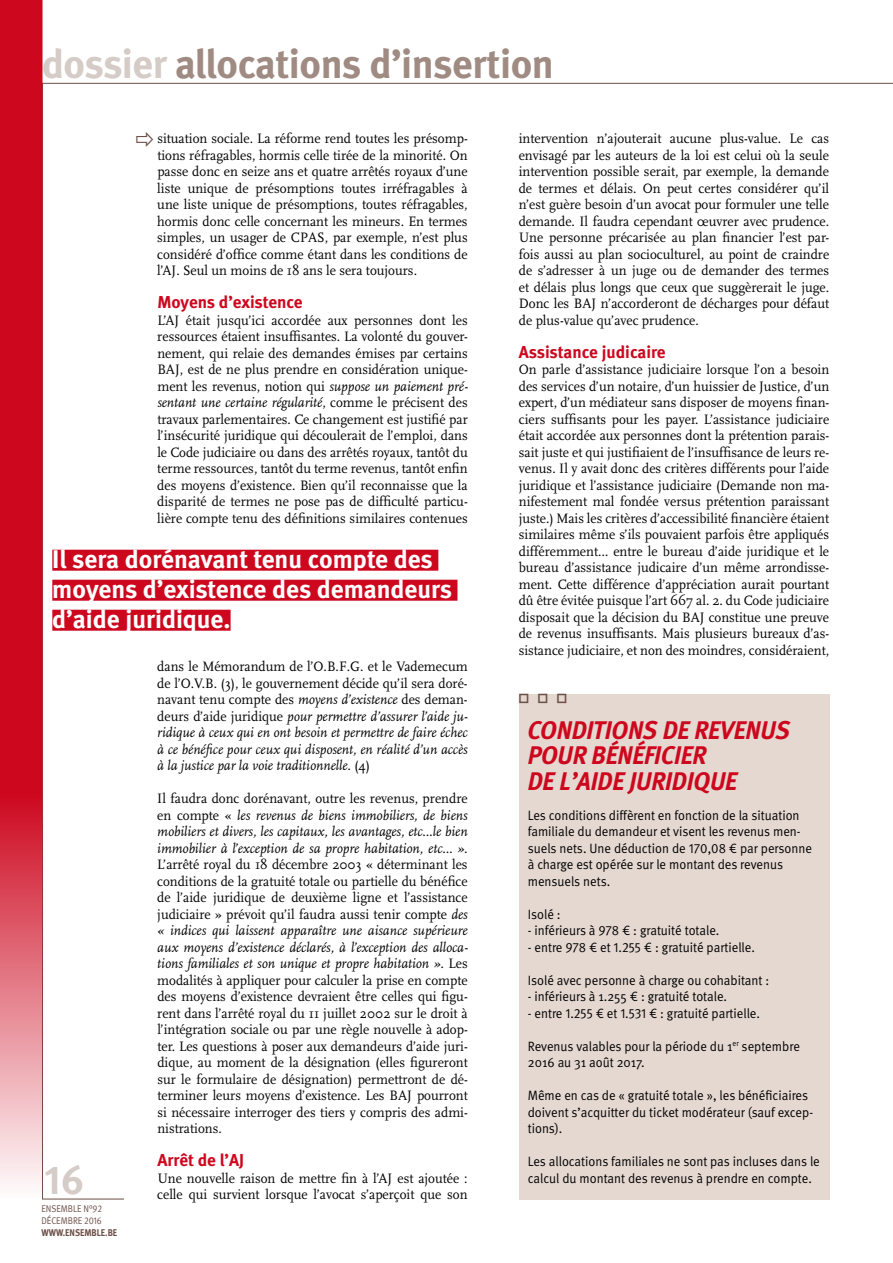
<style>
.page{position:relative;width:893px;height:1263px;background:#fff}
.page>*{position:absolute;margin:0;border:0;box-sizing:border-box;transform-origin:0 0}
.t1{font:700 40.5px "Meta";letter-spacing:-.01em;color:#a08b83}
.t2{font:40.5px "Meta Bold Expert";color:#d5cbc7}
.t3{font:700 25.5px/30px "Meta";color:#fff}
.t4{font:italic 700 25.5px/25.5px "Meta";letter-spacing:-.005em;color:#cd071e;scale:.95 1}
.t5{font:700 17.25px "Meta";color:#cd071e}
.t6{font:14.25px/16.5px "Scala";color:#000;text-align:justify;scale:.95 1}
.t7{font:italic 14.25px/16.5px "Scala";color:#000;text-align:justify;scale:.95 1}
.t8{font:13.5px/16.5px "Meta Normal";color:#000;scale:.95 1}
.t9{font:9.75px/12px "Meta Normal";color:#6d5048;scale:.9 1}
.t10{font:700 9.75px "Meta";color:#6d5048;scale:.9 1}
.s1{color:#d5cbc7}
.s2{font-style:italic}
.s3{font-family:"Meta Normal Expert"}
.s4{font-style:normal}
</style>
<div class="page">
<svg style="left:0;top:0;width:43px;height:1199px;background:#d33043"></svg>
<div style="left:52px;top:550px;width:386px;height:21px;background:#cd071e"></div>
<div style="left:52px;top:580px;width:405px;height:21px;background:#cd071e"></div>
<div style="left:52px;top:610px;width:179px;height:21px;background:#cd071e"></div>
<div style="left:519px;top:694px;width:311px;height:505px;background:#e5d8d1"></div>
<h1 class="t1" style="left:42px;top:40px;width:514px"><span class="s1">dossier</span> allocations d’insertion</h1>
<p class="t6" style="left:157px;top:130px;width:328px">situation sociale. La réforme rend toutes les présomp&shy;tions réfragables, hormis celle tirée de la minorité. On passe donc en seize ans et quatre arrêtés royaux d’une liste unique de présomptions toutes irréfragables à une liste unique de présomptions, toutes réfragables, hormis donc celle concernant les mineurs. En termes simples, un usager de CPAS, par exemple, n’est plus considéré d’office comme étant dans les conditions de l’AJ. Seul un moins de 18 ans le sera toujours.</p>
<p class="t5" style="left:157px;top:292px;width:147px">Moyens d’existence</p>
<p class="t6" style="left:157px;top:312px;width:328px">L’AJ était jusqu’ici accordée aux personnes dont les ressources étaient insuffisantes. La volonté du gouver&shy;nement, qui relaie des demandes émises par certains BAJ, est de ne plus prendre en considération unique&shy;ment les revenus, notion qui <span class="s2">suppose un paiement pré&shy;sentant une certaine régularité</span>, comme le précisent des travaux parlementaires. Ce changement est justifié par l’insécurité juridique qui découlerait de l’emploi, dans le Code judiciaire ou dans des arrêtés royaux, tantôt du terme ressources, tantôt du terme revenus, tantôt enfin des moyens d’existence. Bien qu’il reconnaisse que la disparité de termes ne pose pas de difficulté particu&shy;lière compte tenu des définitions similaires contenues</p>
<h2 class="t3" style="left:52px;top:543px;width:401px">Il sera dorénavant tenu compte des moyens d’existence des demandeurs d’aide juridique.</h2>
<h1 class="t2" style="left:45px;top:1155px;width:41px">16</h1>
<p class="t9" style="left:41px;top:1203px;width:69px">ensemble n°<span class="s3">92 </span>décembre <span class="s3">2016</span></p>
<p class="t10" style="left:41px;top:1227px;width:86px">www.ensemble.be</p>
<p class="t7" style="left:157px;top:659px;width:328px"><span class="s4">dans le Mémorandum de l’O.B.F.G. et le Vademecum de l’O.V.B. (3), le gouvernement décide qu’il sera doré&shy;navant tenu compte des</span> moyens d’existence <span class="s4">des deman&shy;deurs d’aide juridique</span> pour permettre d’assurer l’aide ju&shy;ridique à ceux qui en ont besoin et permettre de faire échec à ce bénéfice pour ceux qui disposent, en réalité d’un accès à la justice par la voie traditionnelle. <span class="s4">(4)</span></p>
<p class="t7" style="left:157px;top:791px;width:328px"><span class="s4">Il faudra donc dorénavant, outre les revenus, prendre en compte «</span> les revenus de biens immobiliers, de biens mobiliers et divers, les capitaux, les avantages, etc…le bien immobilier à l’exception de sa propre habitation, etc… ».</p>
<p class="t6" style="left:157px;top:856px;width:328px">L’arrêté royal du 18 décembre 2003 « déterminant les conditions de la gratuité totale ou partielle du bénéfice de l’aide juridique de deuxième ligne et l’assistance judiciaire » prévoit qu’il faudra aussi tenir compte <span class="s2">des « indices qui laissent apparaître une aisance supérieure aux moyens d’existence déclarés, à l’exception des alloca&shy;tions familiales et son unique et propre habitation ».</span> Les modalités à appliquer pour calculer la prise en compte des moyens d’existence devraient être celles qui figu&shy;rent dans l’arrêté royal du 11 juillet 2002 sur le droit à l’intégration sociale ou par une règle nouvelle à adop&shy;ter. Les questions à poser aux demandeurs d’aide juri&shy;dique, au moment de la désignation (elles figureront sur le formulaire de désignation) permettront de dé&shy;terminer leurs moyens d’existence. Les BAJ pourront si nécessaire interroger des tiers y compris des admi&shy;nistrations.</p>
<p class="t5" style="left:157px;top:1150px;width:88px">Arrêt de l’AJ</p>
<p class="t6" style="left:157px;top:1170px;width:328px">Une nouvelle raison de mettre fin à l’AJ est ajoutée : celle qui survient lorsque l’avocat s’aperçoit que son</p>
<p class="t6" style="left:519px;top:130px;width:328px">intervention n’ajouterait aucune plus-value. Le cas envisagé par les auteurs de la loi est celui où la seule intervention possible serait, par exemple, la demande de termes et délais. On peut certes considérer qu’il n’est guère besoin d’un avocat pour formuler une telle demande. Il faudra cependant œuvrer avec prudence.<br>Une personne précarisée au plan financier l’est par&shy;fois aussi au plan socioculturel, au point de craindre de s’adresser à un juge ou de demander des termes et délais plus longs que ceux que suggèrerait le juge.<br>Donc les BAJ n’accorderont de décharges pour défaut de plus-value qu’avec prudence.</p>
<p class="t5" style="left:519px;top:341px;width:148px">Assistance judicaire</p>
<p class="t6" style="left:519px;top:361px;width:328px">On parle d’assistance judiciaire lorsque l’on a besoin des services d’un notaire, d’un huissier de Justice, d’un expert, d’un médiateur sans disposer de moyens finan&shy;ciers suffisants pour les payer. L’assistance judiciaire était accordée aux personnes dont la prétention parais&shy;sait juste et qui justifiaient de l’insuffisance de leurs re&shy;venus. Il y avait donc des critères différents pour l’aide juridique et l’assistance judiciaire (Demande non ma&shy;nifestement mal fondée versus prétention paraissant juste.) Mais les critères d’accessibilité financière étaient similaires même s’ils pouvaient parfois être appliqués différemment… entre le bureau d’aide juridique et le bureau d’assistance judicaire d’un même arrondisse&shy;ment. Cette différence d’appréciation aurait pourtant dû être évitée puisque l’art 667 al. 2. du Code judiciaire disposait que la décision du BAJ constitue une preuve de revenus insuffisants. Mais plusieurs bureaux d’as&shy;sistance judiciaire, et non des moindres, considéraient,</p>
<h2 class="t4" style="left:528px;top:717px;width:278px">CONDITIONS DE REVENUS<br>POUR BÉNÉFICIER<br>DE L’AIDE JURIDIQUE</h2>
<p class="t8" style="left:528px;top:806px;width:301px">Les conditions diffèrent en fonction de la situation familiale du demandeur et visent les revenus men&shy;suels nets. Une déduction de <span class="s3">170</span>,<span class="s3">08</span> ¤ par personne à charge est opérée sur le montant des revenus mensuels nets.</p>
<p class="t8" style="left:528px;top:905px;width:36px">Isolé :</p>
<p class="t8" style="left:528px;top:922px;width:203px">- inférieurs à <span class="s3">978</span> ¤ : gratuité totale.</p>
<p class="t8" style="left:528px;top:938px;width:241px">- entre <span class="s3">978</span> ¤ et <span class="s3">1</span>.<span class="s3">255</span> ¤ : gratuité partielle.</p>
<p class="t8" style="left:528px;top:971px;width:256px">Isolé avec personne à charge ou cohabitant :</p>
<p class="t8" style="left:528px;top:988px;width:211px">- inférieurs à 1.255 ¤ : gratuité totale.</p>
<p class="t8" style="left:528px;top:1004px;width:246px">- entre <span class="s3">1</span>.<span class="s3">255</span> ¤ et <span class="s3">1</span>.<span class="s3">531</span> ¤ : gratuité partielle.</p>
<p class="t8" style="left:528px;top:1037px;width:288px">Revenus valables pour la période du 1<sup>er</sup> septembre<br>2016 au 31 août 2017.</p>
<p class="t8" style="left:528px;top:1087px;width:302px">Même en cas de « gratuité totale », les bénéficiaires doivent s’acquitter du ticket modérateur (sauf excep&shy;tions).</p>
<p class="t8" style="left:528px;top:1153px;width:309px">Les allocations familiales ne sont pas incluses dans le calcul du montant des revenus à prendre en compte.</p>
</div>
